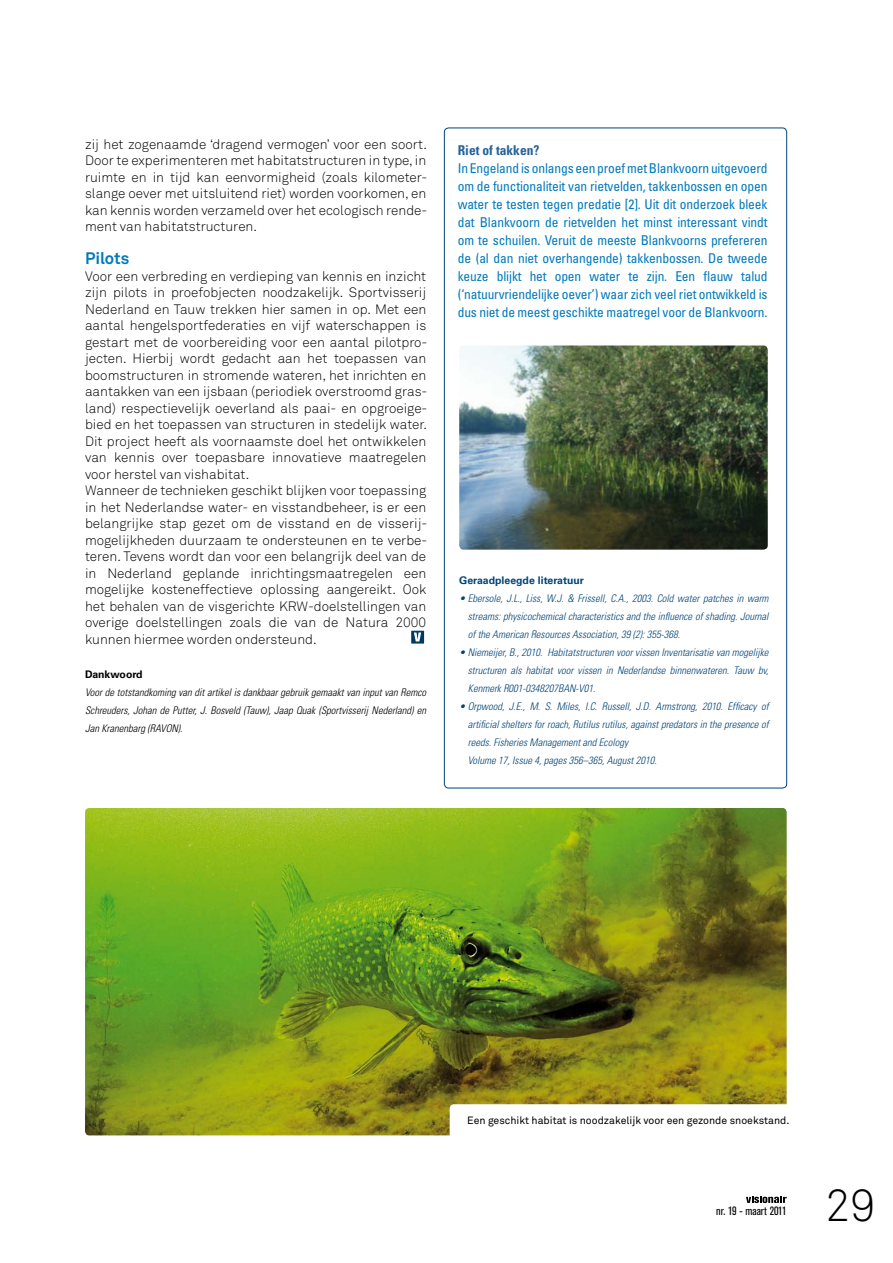
<style>
.page{position:relative;width:893px;height:1263px;background:#fff}
.page>*{position:absolute;margin:0;border:0;box-sizing:border-box;transform-origin:0 0}
.t1{font:300 45px "Akkurat";color:#000}
.t2{font:700 16.5px "Akkurat";color:#0079bc}
.t3{font:300 13.5px/16.5px "Akkurat";color:#000;text-align:justify}
.t4{font:condensed 13.5px/18px "Univers";letter-spacing:-.01em;color:#0079bc;text-align:justify}
.t5{font:700 condensed 13.5px "Univers";color:#256298}
.t6{font:12px "Akzidenz Grotesk Condensed BQ";color:#000}
.t7{font:italic 300 condensed 10.5px/18px "Univers";color:#00447a;text-align:justify}
.t8{font:italic 300 condensed 10.5px/18px "Univers";color:#000;text-align:justify}
.t9{font:10.5px "Akkurat";color:#000}
.t10{font:700 10.5px "Univers";color:#00447a}
.t11{font:700 10.5px "Univers";color:#000}
</style>
<div class="page">
<svg style="left:746px;top:1197px;width:41px;height:6px"></svg>
<svg style="left:411px;top:631px;width:13px;height:13px"></svg>
<img style="left:459px;top:345px;width:309px;height:205px">
<img style="left:85px;top:808px;width:702px;height:327px">
<div style="left:450px;top:1104px;width:424px;height:42px;background:#fff;border-radius:4px"></div>
<p class="t3" style="left:85px;top:136px;width:344px">zij het zogenaamde ‘dragend vermogen’ voor een soort.<br>Door te experimenteren met habitatstructuren in type, in ruimte en in tijd kan eenvormigheid (zoals kilometer&shy;slange oever met uitsluitend riet) worden voorkomen, en kan kennis worden verzameld over het ecologisch rende&shy;ment van habitatstructuren.</p>
<p class="t2" style="left:85px;top:248px;width:46px">Pilots</p>
<p class="t3" style="left:85px;top:268px;width:344px;text-align:left">Voor een verbreding en verdieping van kennis en inzicht zijn pilots in proefobjecten noodzakelijk. Sportvisserij Nederland en Tauw trekken hier samen in op. Met een aantal hengelsportfederaties en vijf waterschappen is gestart met de voorbereiding voor een aantal pilotpro&shy;jecten. Hierbij wordt gedacht aan het toepassen van boomstructuren in stromende wateren, het inrichten en aantakken van een ijsbaan (periodiek overstroomd gras&shy;land) respectievelijk oeverland als paai- en opgroeige&shy;bied en het toepassen van structuren in stedelijk water.<br>Dit project heeft als voornaamste doel het ontwikkelen van kennis over toepasbare innovatieve maatregelen voor herstel van vishabitat.<br>Wanneer de technieken geschikt blijken voor toepassing in het Nederlandse water- en visstandbeheer, is er een belangrijke stap gezet om de visstand en de visserij&shy;mogelijkheden duurzaam te ondersteunen en te verbe&shy;teren. Tevens wordt dan voor een belangrijk deel van de in Nederland geplande inrichtingsmaatregelen een mogelijke kosteneffectieve oplossing aangereikt. Ook het behalen van de visgerichte KRW-doelstellingen van overige doelstellingen zoals die van de Natura 2000 kunnen hiermee worden ondersteund.</p>
<p class="t11" style="left:85px;top:668px;width:59px">Dankwoord</p>
<p class="t8" style="left:85px;top:683px;width:343px">Voor de totstandkoming van dit artikel is dankbaar gebruik gemaakt van input van Remco Schreuders, Johan de Putter, J. Bosveld (Tauw), Jaap Quak (Sportvisserij Nederland) en Jan Kranenbarg (RAVON).</p>
<p class="t5" style="left:458px;top:142px;width:83px">Riet of takken?</p>
<p class="t4" style="left:458px;top:159px;width:311px">In Engeland is onlangs een proef met Blankvoorn uitgevoerd om de functionaliteit van rietvelden, takkenbossen en open water te testen tegen predatie [2]. Uit dit onderzoek bleek dat Blankvoorn de rietvelden het minst interessant vindt om te schuilen. Veruit de meeste Blankvoorns prefereren de (al dan niet overhangende) takkenbossen. De tweede keuze blijkt het open water te zijn. Een flauw talud (‘natuurvriendelijke oever’) waar zich veel riet ontwikkeld is dus niet de meest geschikte maatregel voor de Blankvoorn.</p>
<p class="t10" style="left:459px;top:574px;width:126px">Geraadpleegde literatuur</p>
<p class="t7" style="left:468px;top:589px;width:302px;text-indent:-9px">• Ebersole, J.L., Liss, W.J. &amp; Frissell, C.A., 2003. Cold water patches in warm streams: physicochemical characteristics and the influence of shading. Journal of the American Resources Association, 39 (2): 355-368.</p>
<p class="t7" style="left:468px;top:643px;width:302px;text-indent:-9px">• Niemeijer, B., 2010. Habitatstructuren voor vissen Inventarisatie van mogelijke structuren als habitat voor vissen in Nederlandse binnenwateren. Tauw bv, Kenmerk R001-0348207BAN-V01.</p>
<p class="t7" style="left:468px;top:697px;width:302px;text-align:left;text-indent:-9px">• Orpwood, J.E., M. S. Miles, I.C. Russell, J.D. Armstrong, 2010. Efficacy of artificial shelters for roach, Rutilus rutilus, against predators in the presence of reeds. Fisheries Management and Ecology<br>Volume 17, Issue 4, pages 356–365, August 2010.</p>
<p class="t9" style="left:467px;top:1114px;width:324px">Een geschikt habitat is noodzakelijk voor een gezonde snoekstand.</p>
<p class="t6" style="left:716px;top:1204px;width:72px">nr. 19 - maart 2011</p>
<h1 class="t1" style="left:825px;top:1179px;width:53px">29</h1>
</div>
